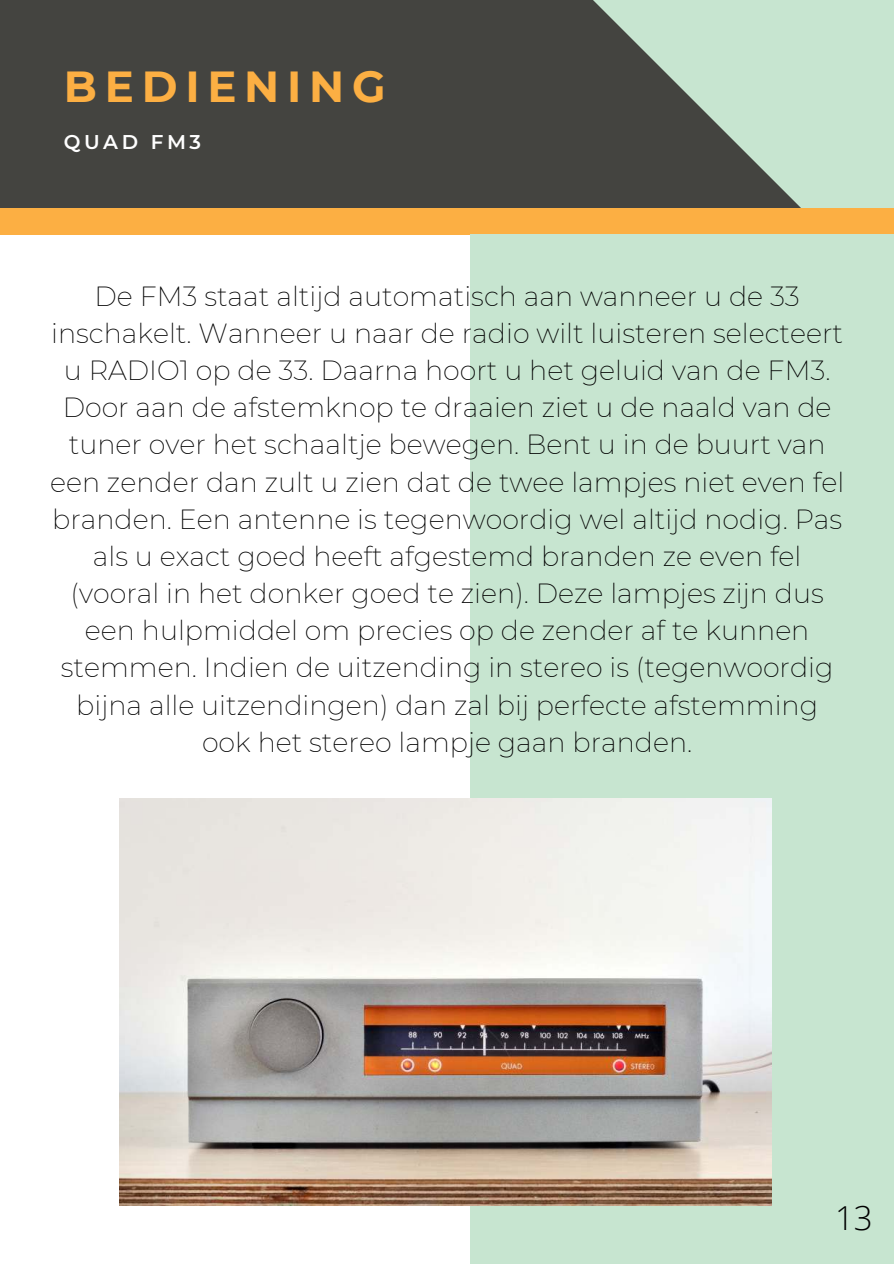
<style>
.page{position:relative;width:894px;height:1264px;background:#fff}
.page>*{position:absolute;margin:0;border:0;box-sizing:border-box;transform-origin:0 0}
.t1{font:700 43.35px "Montserrat";letter-spacing:.18em;color:#fcaf43}
.t2{font:300 33px "Open Sans";color:#000}
.t3{font:200 27px/37.2px "Montserrat";color:#000;text-align:center}
.t4{font:600 19.8px "Montserrat";letter-spacing:.18em;color:#fff}
</style>
<div class="page">
<div style="left:0;top:0;width:893px;height:216px;background:#444440"></div>
<svg style="left:563px;top:0;width:330px;height:209px;fill:#c7e5d0"></svg>
<div style="left:0;top:209px;width:893px;height:26px;background:#fcaf43"></div>
<div style="left:470px;top:235px;width:423px;height:1028px;background:#c7e5d0"></div>
<img style="left:120px;top:798px;width:651px;height:407px">
<h1 class="t1" style="left:64px;top:56px;width:323px">BEDIENING</h1>
<p class="t4" style="left:64px;top:127px;width:139px">QUAD FM3</p>
<p class="t3" style="left:50px;top:277px;width:795px">De FM3 staat altijd automatisch aan wanneer u de 33 inschakelt. Wanneer u naar de radio wilt luisteren selecteert u RADIO1 op de 33. Daarna hoort u het geluid van de FM3.<br>Door aan de afstemknop te draaien ziet u de naald van de tuner over het schaaltje bewegen. Bent u in de buurt van een zender dan zult u zien dat de twee lampjes niet even fel branden. Een antenne is tegenwoordig wel altijd nodig. Pas als u exact goed heeft afgestemd branden ze even fel (vooral in het donker goed te zien). Deze lampjes zijn dus een hulpmiddel om precies op de zender af te kunnen stemmen. Indien de uitzending in stereo is (tegenwoordig bijna alle uitzendingen) dan zal bij perfecte afstemming ook het stereo lampje gaan branden.</p>
<p class="t2" style="left:834px;top:1195px;width:39px">13</p>
</div>
